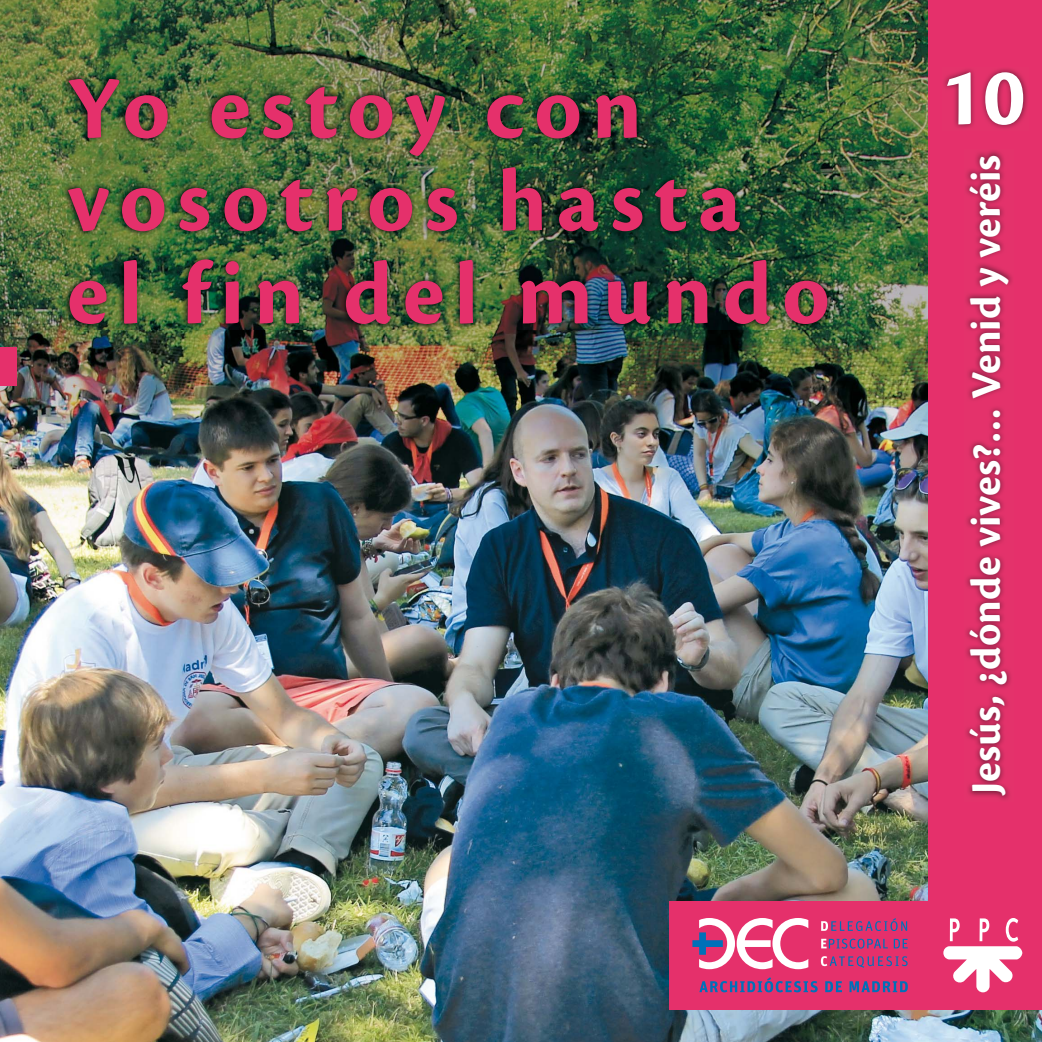
<style>
.page{position:relative;width:1042px;height:1042px;background:#fff}
.page>*{position:absolute;margin:0;border:0;box-sizing:border-box;transform-origin:0 0}
.t1{font:700 92.75px/92.8px "Cronos Pro";letter-spacing:.105em;color:#e5306b}
.t2{font:700 85.75px "Cronos Pro";color:#fff}
.t3{font:700 43.75px "Cronos Pro";color:#fff}
</style>
<div class="page">
<img style="left:0;top:0;width:1042px;height:1042px">
<img style="left:63px;top:73px;width:769px;height:257px">
<div style="left:928px;top:215px;width:114px;height:794px;background:#e5306b"></div>
<div style="left:928px;top:0;width:114px;height:228px;background:#e5306b"></div>
<img style="left:966px;top:150px;width:46px;height:650px">
<img style="left:944px;top:68px;width:84px;height:61px">
<svg style="left:943px;top:918px;width:79px;height:74px"></svg>
<div style="left:668px;top:901px;width:268px;height:108px;background:#e5306b"></div>
<svg style="left:692px;top:918px;width:116px;height:51px"></svg>
<svg style="left:821px;top:956px;width:86px;height:12px"></svg>
<svg style="left:821px;top:938px;width:86px;height:10px"></svg>
<svg style="left:821px;top:918px;width:86px;height:13px"></svg>
<svg style="left:699px;top:977px;width:209px;height:15px"></svg>
<div style="left:0;top:347px;width:17px;height:39px;background:#e5306b"></div>
<p class="t1" style="left:67px;top:69px;width:764px">Yo estoy con vosotros hasta el fin del mundo</p>
<p class="t2" style="left:940px;top:66px;width:87px">10</p>
<p class="t3" style="left:970px;top:794px;width:641px;rotate:-90deg">Jesús, ¿dónde vives?… Venid y veréis</p>
</div>
